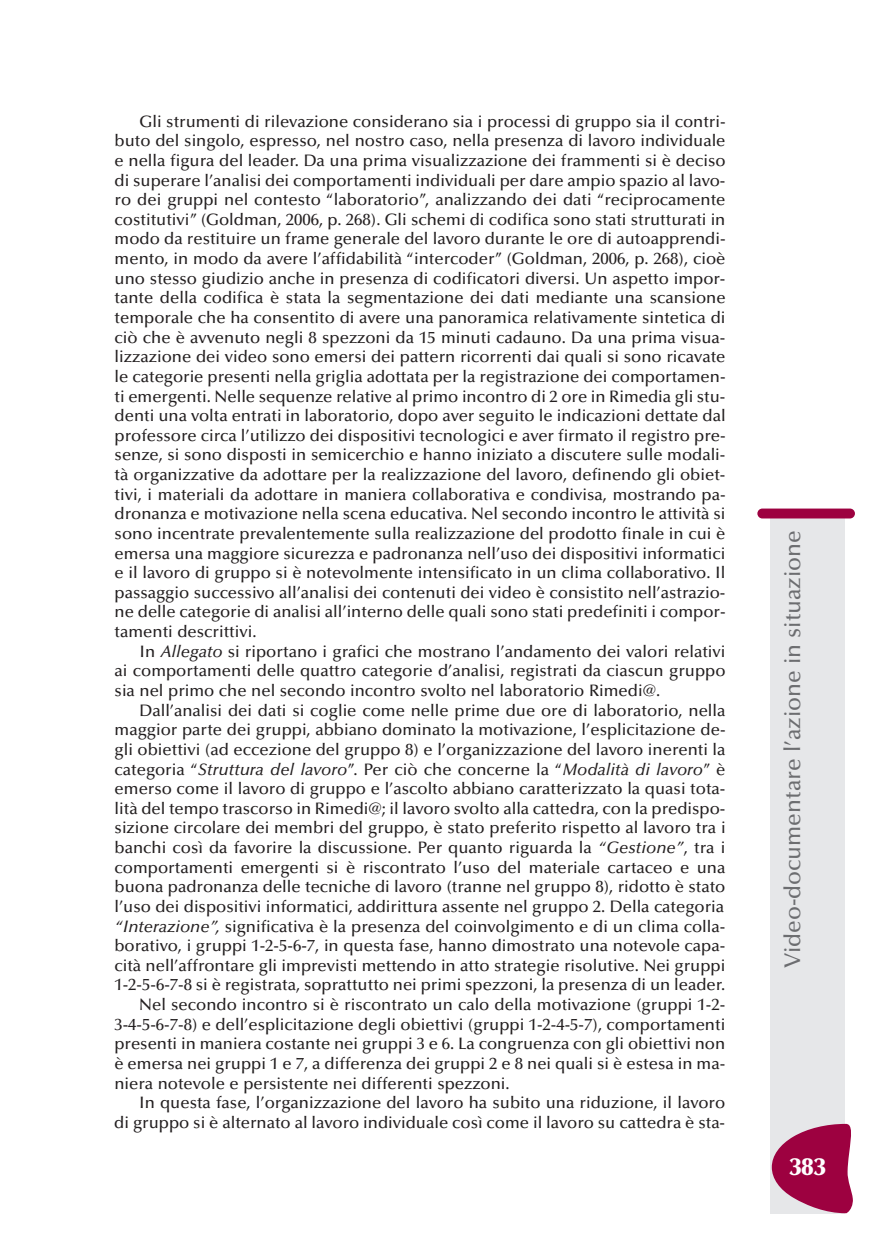
<style>
.page{position:relative;width:869px;height:1241px;background:#fff}
.page>*{position:absolute;margin:0;border:0;box-sizing:border-box;transform-origin:0 0}
.t1{font:900 24.5px "Optima";color:#fff}
.t2{font:500 22.75px "Optima";color:#6c6d70}
.t3{font:500 16.62px/19.6px "Optima";color:#231f20;text-align:justify}
.s1{font-style:italic}
</style>
<div class="page">
<div style="left:770px;top:516px;width:74px;height:697px;background:#e6e7e9"></div>
<div style="left:757px;top:508px;width:97px;height:10px;background:#9d0140;border-radius:5px"></div>
<svg style="left:771px;top:1123px;width:82px;height:89px"></svg>
<p class="t3" style="left:115px;top:113px;width:612px;text-indent:25px">Gli strumenti di rilevazione considerano sia i processi di gruppo sia il contri&shy;buto del singolo, espresso, nel nostro caso, nella presenza di lavoro individuale e nella figura del leader. Da una prima visualizzazione dei frammenti si è deciso di superare l’analisi dei comportamenti individuali per dare ampio spazio al lavo&shy;ro dei gruppi nel contesto “laboratorio”, analizzando dei dati “reciprocamente costitutivi” (Goldman, 2006, p. 268). Gli schemi di codifica sono stati strutturati in modo da restituire un frame generale del lavoro durante le ore di autoapprendi&shy;mento, in modo da avere l’affidabilità “intercoder” (Goldman, 2006, p. 268), cioè uno stesso giudizio anche in presenza di codificatori diversi. Un aspetto impor&shy;tante della codifica è stata la segmentazione dei dati mediante una scansione temporale che ha consentito di avere una panoramica relativamente sintetica di ciò che è avvenuto negli 8 spezzoni da 15 minuti cadauno. Da una prima visua&shy;lizzazione dei video sono emersi dei pattern ricorrenti dai quali si sono ricavate le categorie presenti nella griglia adottata per la registrazione dei comportamen&shy;ti emergenti. Nelle sequenze relative al primo incontro di 2 ore in Rimedia gli stu&shy;denti una volta entrati in laboratorio, dopo aver seguito le indicazioni dettate dal professore circa l’utilizzo dei dispositivi tecnologici e aver firmato il registro pre&shy;senze, si sono disposti in semicerchio e hanno iniziato a discutere sulle modali&shy;tà organizzative da adottare per la realizzazione del lavoro, definendo gli obiet&shy;tivi, i materiali da adottare in maniera collaborativa e condivisa, mostrando pa&shy;dronanza e motivazione nella scena educativa. Nel secondo incontro le attività si sono incentrate prevalentemente sulla realizzazione del prodotto finale in cui è emersa una maggiore sicurezza e padronanza nell’uso dei dispositivi informatici e il lavoro di gruppo si è notevolmente intensificato in un clima collaborativo. Il passaggio successivo all’analisi dei contenuti dei video è consistito nell’astrazio&shy;ne delle categorie di analisi all’interno delle quali sono stati predefiniti i compor&shy;tamenti descrittivi.</p>
<p class="t3" style="left:115px;top:643px;width:612px;text-indent:25px">In <span class="s1">Allegato</span> si riportano i grafici che mostrano l’andamento dei valori relativi ai comportamenti delle quattro categorie d’analisi, registrati da ciascun gruppo sia nel primo che nel secondo incontro svolto nel laboratorio Rimedi@.</p>
<p class="t3" style="left:139px;top:701px;width:587px">Dall’analisi dei dati si coglie come nelle prime due ore di laboratorio, nella</p>
<p class="t3" style="left:115px;top:721px;width:612px">maggior parte dei gruppi, abbiano dominato la motivazione, l’esplicitazione de-</p>
<p class="t3" style="left:115px;top:741px;width:612px">gli obiettivi (ad eccezione del gruppo 8) e l’organizzazione del lavoro inerenti la</p>
<p class="t3" style="left:115px;top:760px;width:612px">categoria “<span class="s1">Struttura del lavoro</span>”. Per ciò che concerne la “<span class="s1">Modalità di lavoro</span>” è</p>
<p class="t3" style="left:115px;top:780px;width:612px">emerso come il lavoro di gruppo e l’ascolto abbiano caratterizzato la quasi tota-</p>
<p class="t3" style="left:115px;top:800px;width:612px">lità del tempo trascorso in Rimedi@; il lavoro svolto alla cattedra, con la predispo-</p>
<p class="t3" style="left:114px;top:819px;width:612px">sizione circolare dei membri del gruppo, è stato preferito rispetto al lavoro tra i</p>
<p class="t3" style="left:114px;top:839px;width:612px">banchi così da favorire la discussione. Per quanto riguarda la <span class="s1">“Gestione”</span>, tra i</p>
<p class="t3" style="left:114px;top:858px;width:612px">comportamenti emergenti si è riscontrato l’uso del materiale cartaceo e una</p>
<p class="t3" style="left:114px;top:878px;width:612px">buona padronanza delle tecniche di lavoro (tranne nel gruppo 8), ridotto è stato</p>
<p class="t3" style="left:114px;top:898px;width:610px">l’uso dei dispositivi informatici, addirittura assente nel gruppo 2. Della categoria</p>
<p class="t3" style="left:114px;top:917px;width:612px"><span class="s1">“Interazione”,</span> significativa è la presenza del coinvolgimento e di un clima colla-</p>
<p class="t3" style="left:114px;top:937px;width:612px">borativo, i gruppi 1-2-5-6-7, in questa fase, hanno dimostrato una notevole capa-</p>
<p class="t3" style="left:114px;top:956px;width:612px">cità nell’affrontare gli imprevisti mettendo in atto strategie risolutive. Nei gruppi</p>
<p class="t3" style="left:114px;top:976px;width:612px">1-2-5-6-7-8 si è registrata, soprattutto nei primi spezzoni, la presenza di un leader.</p>
<p class="t3" style="left:139px;top:996px;width:587px">Nel secondo incontro si è riscontrato un calo della motivazione (gruppi 1-2-</p>
<p class="t3" style="left:114px;top:1015px;width:612px">3-4-5-6-7-8) e dell’esplicitazione degli obiettivi (gruppi 1-2-4-5-7), comportamenti</p>
<p class="t3" style="left:114px;top:1035px;width:612px">presenti in maniera costante nei gruppi 3 e 6. La congruenza con gli obiettivi non</p>
<p class="t3" style="left:114px;top:1055px;width:612px">è emersa nei gruppi 1 e 7, a differenza dei gruppi 2 e 8 nei quali si è estesa in ma-</p>
<p class="t3" style="left:114px;top:1074px;width:397px">niera notevole e persistente nei differenti spezzoni.</p>
<p class="t3" style="left:139px;top:1094px;width:587px">In questa fase, l’organizzazione del lavoro ha subito una riduzione, il lavoro</p>
<p class="t3" style="left:114px;top:1113px;width:612px">di gruppo si è alternato al lavoro individuale così come il lavoro su cattedra è sta-</p>
<h2 class="t2" style="left:783px;top:967px;width:439px;rotate:-90deg">Video-documentare l’azione in situazione</h2>
<h1 class="t1" style="left:789px;top:1156px;width:38px">383</h1>
</div>
